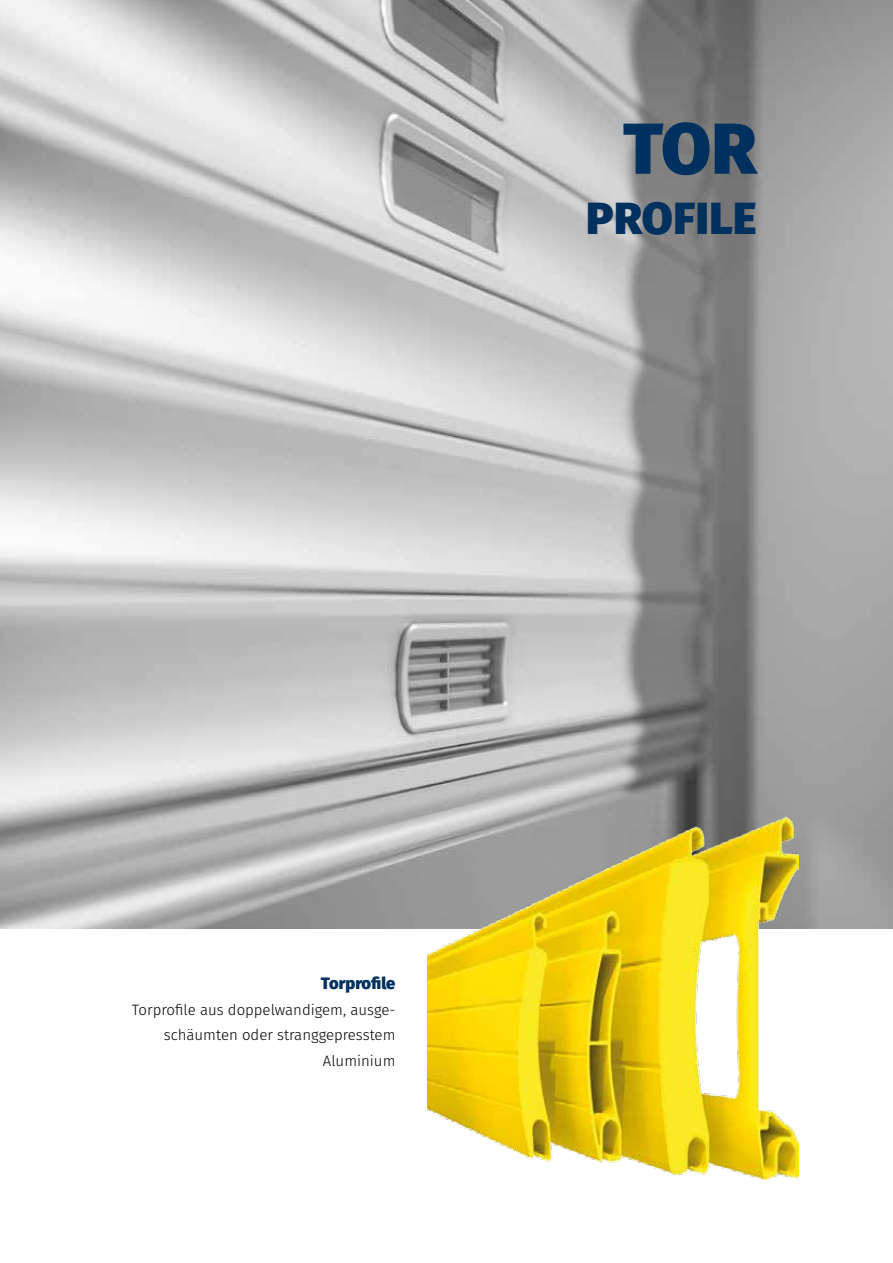
<style>
.page{position:relative;width:893px;height:1263px;background:#fff}
.page>*{position:absolute;margin:0;border:0;box-sizing:border-box;transform-origin:0 0}
.t1{font:800 72px "Fira Sans";color:#00305d}
.t2{font:800 45px "Fira Sans";letter-spacing:.01em;color:#00305d}
.t3{font:800 16.5px "Fira Sans";color:#00305d}
.t4{font:300 15px/25.5px "Fira Sans";color:#000;text-align:right}
</style>
<div class="page">
<img style="left:0;top:0;width:893px;height:929px">
<img style="left:427px;top:816px;width:372px;height:363px">
<h1 class="t1" style="left:623px;top:84px;width:135px">TOR</h1>
<h2 class="t2" style="left:586px;top:178px;width:172px">PROFILE</h2>
<p class="t3" style="left:321px;top:968px;width:76px">Torprofile</p>
<p class="t4" style="left:132px;top:996px;width:265px">Torprofile aus doppelwandigem, ausge&shy;schäumten oder stranggepresstem<br>Aluminium</p>
</div>
